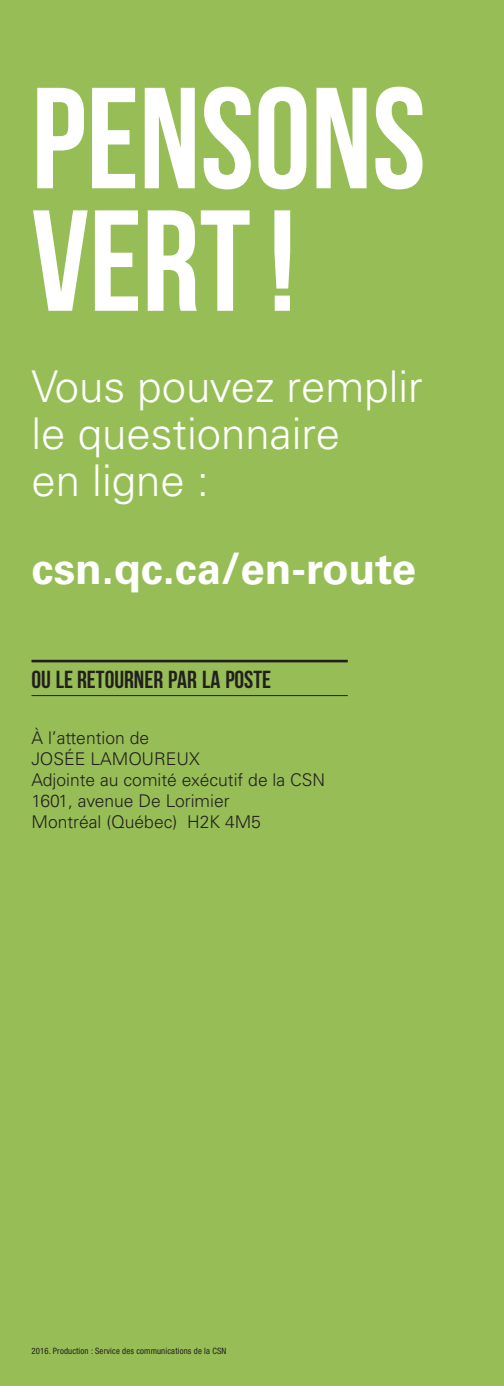
<style>
.page{position:relative;width:504px;height:1386px;background:#97be56}
.page>*{position:absolute;margin:0;border:0;box-sizing:border-box;transform-origin:0 0}
.t1{font:700 143.5px/122.5px "Bebas Neue";color:#fff}
.t2{font:300 43.75px/47.2px "Univers LT Std";color:#fff}
.t3{font:700 43.75px "Univers LT Std";color:#fff}
.t4{font:700 24.5px "Bebas Neue";color:#231f20}
.t5{font:300 17.5px/21px "Univers LT Std";color:#231f20}
.t6{font:condensed 8.75px "Helvetica Neue LT Std";letter-spacing:.015em;color:#231f20}
</style>
<div class="page">
<hr style="left:32px;top:660px;width:316px;height:2px;background:#231f20">
<hr style="left:32px;top:695px;width:316px;height:1px;background:#231f20">
<h1 class="t1" style="left:32px;top:76px;width:396px">PENSONS<br>VERT!</h1>
<h2 class="t2" style="left:32px;top:363px;width:393px">Vous pouvez remplir le questionnaire<br>en ligne :</h2>
<h2 class="t3" style="left:32px;top:543px;width:386px">csn.qc.ca/en-route</h2>
<h3 class="t4" style="left:32px;top:666px;width:241px">OU LE RETOURNER PAR LA POSTE</h3>
<p class="t5" style="left:32px;top:727px;width:295px">À l’attention de<br>JOSÉE LAMOUREUX<br>Adjointe au comité exécutif de la CSN<br>1601, avenue De Lorimier<br>Montréal (Québec) H2K 4M5</p>
<p class="t6" style="left:32px;top:1346px;width:196px">2016. Production : Service des communications de la CSN</p>
</div>
